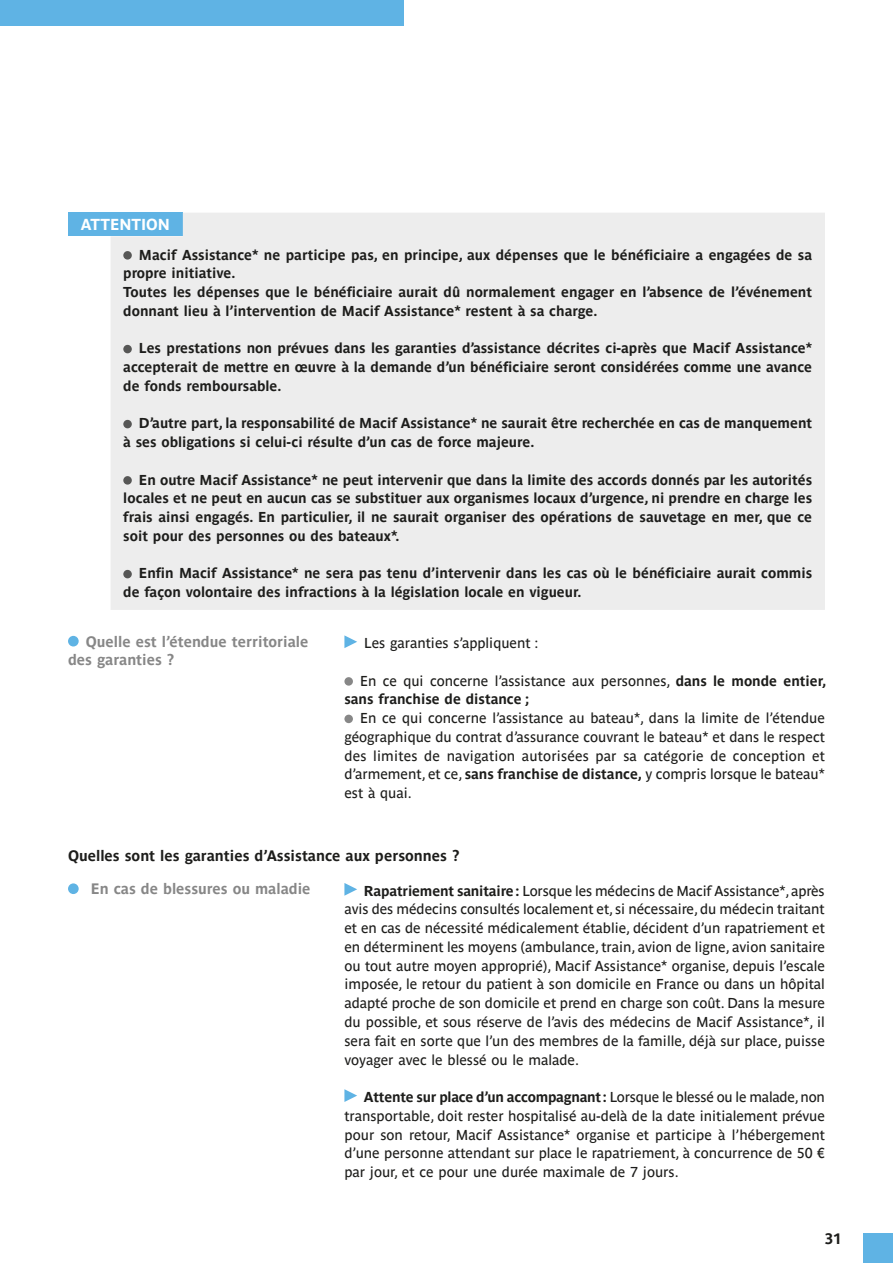
<style>
.page{position:relative;width:893px;height:1263px;background:#fff}
.page>*{position:absolute;margin:0;border:0;box-sizing:border-box;transform-origin:0 0}
.t1{font:700 15.75px "Parisine Ptf";color:#fff}
.t2{font:700 15px/18.8px "Parisine Ptf";color:#878787}
.t3{font:700 15px "Parisine Ptf";color:#1d1d1b}
.t4{font:14.25px/18.8px "Parisine Ptf";color:#1d1d1b;text-align:justify}
.t5{font:700 14.25px/18.8px "Parisine Ptf";color:#1d1d1b}
.s1{font-weight:400}
.s2{font-weight:700}
</style>
<div class="page">
<div style="left:863px;top:1233px;width:30px;height:30px;background:#5fb3e4"></div>
<div style="left:68px;top:213px;width:115px;height:23px;background:#5fb3e4"></div>
<div style="left:111px;top:213px;width:714px;height:397px;background:#ededed"></div>
<div style="left:123px;top:251px;width:9px;height:9px;background:#575756;border-radius:50%"></div>
<div style="left:123px;top:345px;width:9px;height:8px;background:#575756;border-radius:50%"></div>
<div style="left:123px;top:420px;width:9px;height:8px;background:#575756;border-radius:50%"></div>
<div style="left:123px;top:476px;width:9px;height:9px;background:#575756;border-radius:50%"></div>
<div style="left:123px;top:570px;width:9px;height:8px;background:#575756;border-radius:50%"></div>
<div style="left:68px;top:636px;width:11px;height:10px;background:#5fb3e4;border-radius:50%"></div>
<svg style="left:344px;top:635px;width:13px;height:13px"></svg>
<div style="left:344px;top:677px;width:9px;height:9px;background:#878787;border-radius:50%"></div>
<div style="left:344px;top:715px;width:9px;height:8px;background:#878787;border-radius:50%"></div>
<div style="left:68px;top:883px;width:11px;height:11px;background:#5fb3e4;border-radius:50%"></div>
<svg style="left:344px;top:883px;width:13px;height:13px"></svg>
<svg style="left:344px;top:1089px;width:13px;height:13px"></svg>
<div style="left:0;top:0;width:404px;height:26px;background:#5fb3e4"></div>
<p class="t1" style="left:81px;top:213px;width:91px">ATTENTION</p>
<p class="t5" style="left:123px;top:244px;width:690px;text-indent:16px">Macif Assistance* ne participe pas, en principe, aux dépenses que le bénéficiaire a engagées de sa propre initiative.<br>Toutes les dépenses que le bénéficiaire aurait dû normalement engager en l’absence de l’événement donnant lieu à l’intervention de Macif Assistance* restent à sa charge.</p>
<p class="t5" style="left:123px;top:338px;width:690px;text-align:justify;text-indent:16px">Les prestations non prévues dans les garanties d’assistance décrites ci-après que Macif Assistance* accepterait de mettre en œuvre à la demande d’un bénéficiaire seront considérées comme une avance de fonds remboursable.</p>
<p class="t5" style="left:123px;top:413px;width:690px;text-indent:16px">D’autre part, la responsabilité de Macif Assistance* ne saurait être recherchée en cas de manquement à ses obligations si celui-ci résulte d’un cas de force majeure.</p>
<p class="t5" style="left:123px;top:469px;width:690px;text-align:justify;text-indent:16px">En outre Macif Assistance* ne peut intervenir que dans la limite des accords donnés par les autorités locales et ne peut en aucun cas se substituer aux organismes locaux d’urgence, ni prendre en charge les frais ainsi engagés. En particulier, il ne saurait organiser des opérations de sauvetage en mer, que ce soit pour des personnes ou des bateaux*.</p>
<p class="t5" style="left:123px;top:563px;width:690px;text-indent:16px">Enfin Macif Assistance* ne sera pas tenu d’intervenir dans les cas où le bénéficiaire aurait commis de façon volontaire des infractions à la législation locale en vigueur.</p>
<p class="t2" style="left:68px;top:630px;width:242px;text-indent:18px">Quelle est l’étendue territoriale des garanties ?</p>
<p class="t4" style="left:364px;top:632px;width:176px">Les garanties s’appliquent :</p>
<p class="t5" style="left:344px;top:670px;width:483px;text-indent:16px"><span class="s1">En ce qui concerne l’assistance aux personnes,</span> dans le monde entier, sans franchise de distance ;</p>
<p class="t4" style="left:344px;top:707px;width:482px;text-indent:16px">En ce qui concerne l’assistance au bateau*, dans la limite de l’étendue géographique du contrat d’assurance couvrant le bateau* et dans le respect des limites de navigation autorisées par sa catégorie de conception et d’armement, et ce, <span class="s2">sans franchise de distance,</span> y compris lorsque le bateau* est à quai.</p>
<p class="t3" style="left:68px;top:845px;width:393px">Quelles sont les garanties d’Assistance aux personnes ?</p>
<p class="t2" style="left:91px;top:878px;width:221px">En cas de blessures ou maladie</p>
<p class="t4" style="left:344px;top:880px;width:482px;text-indent:20px"><span class="s2">Rapatriement sanitaire :</span> Lorsque les médecins de Macif Assistance*, après avis des médecins consultés localement et, si nécessaire, du médecin traitant et en cas de nécessité médicalement établie, décident d’un rapatriement et en déterminent les moyens (ambulance, train, avion de ligne, avion sanitaire ou tout autre moyen approprié), Macif Assistance* organise, depuis l’escale imposée, le retour du patient à son domicile en France ou dans un hôpital adapté proche de son domicile et prend en charge son coût. Dans la mesure du possible, et sous réserve de l’avis des médecins de Macif Assistance*, il sera fait en sorte que l’un des membres de la famille, déjà sur place, puisse voyager avec le blessé ou le malade.</p>
<p class="t4" style="left:344px;top:1086px;width:482px;text-indent:19px"><span class="s2">Attente sur place d’un accompagnant :</span> Lorsque le blessé ou le malade, non transportable, doit rester hospitalisé au-delà de la date initialement prévue pour son retour, Macif Assistance* organise et participe à l’hébergement d’une personne attendant sur place le rapatriement, à concurrence de 50 € par jour, et ce pour une durée maximale de 7 jours.</p>
<p class="t3" style="left:825px;top:1227px;width:18px">31</p>
</div>
